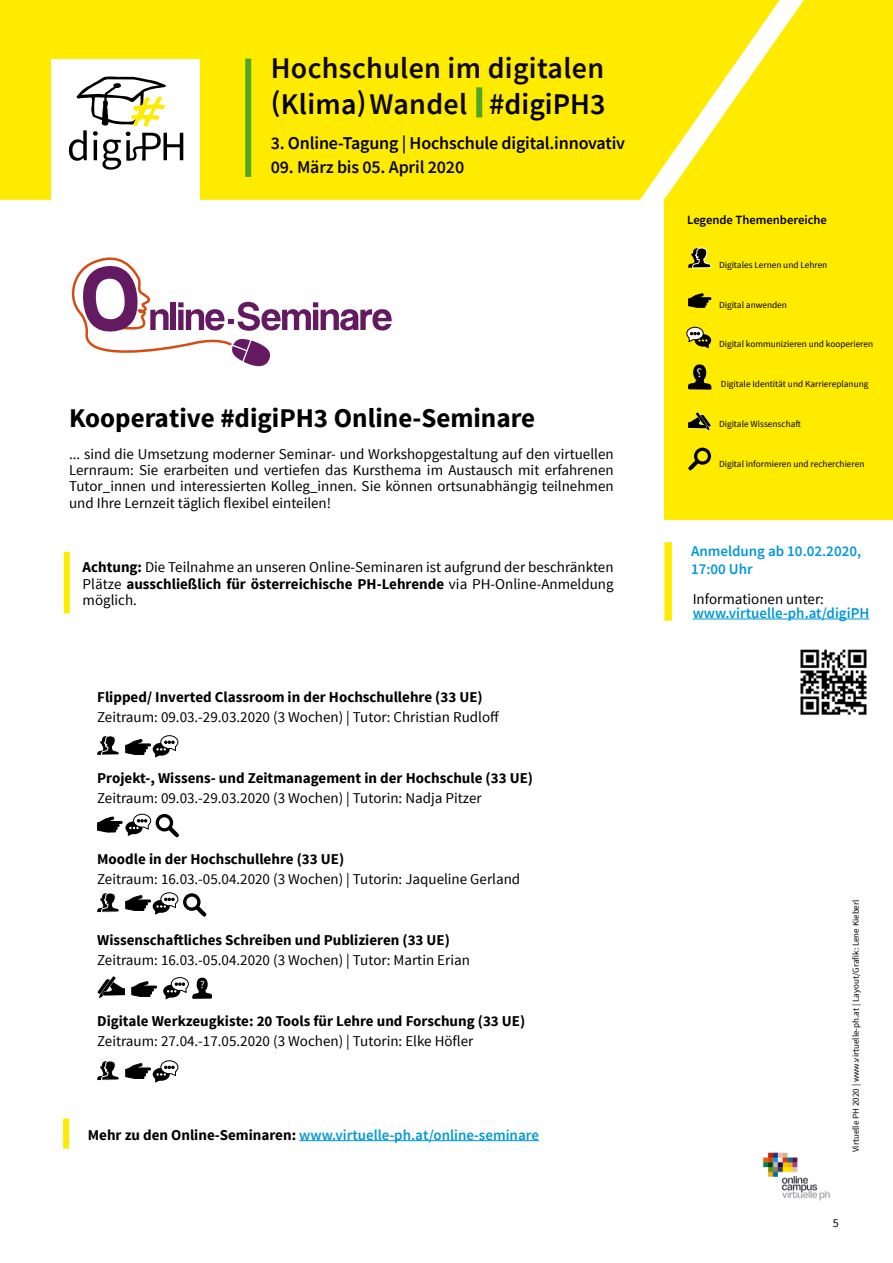
<style>
.page{position:relative;width:893px;height:1263px;background:#fff}
.page>*{position:absolute;margin:0;border:0;box-sizing:border-box;transform-origin:0 0}
.t1{font:600 30px/36px "Source Sans Pro";letter-spacing:.01em;color:#0c0804}
.t2{font:700 27px "Source Sans Pro";color:#000}
.t3{font:600 18px "Source Sans Pro";letter-spacing:-.01em;color:#000}
.t4{font:600 18px "Source Sans Pro";letter-spacing:-.01em;color:#0c0804}
.t5{font:15px/16.2px "Source Sans Pro";color:#000;text-align:justify}
.t6{font:700 15px "Source Sans Pro";color:#000}
.t7{font:600 15px "Source Sans Pro";color:#0098d8}
.t8{font:600 15px/18px "Source Sans Pro";color:#0098d8}
.t9{font:600 12.6px "Source Sans Pro";color:#000}
.t10{font:12px "Source Sans Pro";color:#000}
.t11{font:10.8px "Source Sans Pro";color:#fff}
.t12{font:9.3px "Source Sans Pro";color:#000}
.t13{font:9px "Source Sans Pro";color:#000}
.s1{color:#000}
.s2{color:#0c0804}
.s3{font-weight:700}
.s4{font-weight:700;color:#000}
</style>
<div class="page">
<svg style="left:72px;top:257px;width:320px;height:109px"></svg>
<div style="left:64px;top:552px;width:6px;height:61px;background:#ffeb00"></div>
<hr style="left:299px;top:1140px;width:240px;height:1px;background:#0098d8">
<div style="left:63px;top:1118px;width:6px;height:31px;background:#ffeb00"></div>
<img style="left:800px;top:649px;width:67px;height:66px">
<hr style="left:693px;top:619px;width:176px;height:1px;background:#0098d8">
<div style="left:664px;top:542px;width:8px;height:79px;background:#ffeb00"></div>
<div style="left:0;top:0;width:893px;height:200px;background:#ffeb00"></div>
<div style="left:664px;top:200px;width:229px;height:320px;background:#ffeb00"></div>
<div style="left:51px;top:60px;width:149px;height:149px;background:#fff"></div>
<svg style="left:69px;top:77px;width:114px;height:93px"></svg>
<svg style="left:688px;top:248px;width:23px;height:20px"></svg>
<svg style="left:688px;top:294px;width:23px;height:14px"></svg>
<svg style="left:686px;top:327px;width:25px;height:21px"></svg>
<svg style="left:688px;top:412px;width:23px;height:19px"></svg>
<svg style="left:688px;top:448px;width:23px;height:23px"></svg>
<img style="left:762px;top:1152px;width:68px;height:49px">
<div style="left:245px;top:59px;width:6px;height:118px;background:#52a625"></div>
<div style="left:476px;top:87px;width:6px;height:30px;background:#52a625"></div>
<svg style="left:97px;top:1061px;width:22px;height:19px"></svg>
<svg style="left:125px;top:1060px;width:53px;height:23px"></svg>
<svg style="left:97px;top:736px;width:22px;height:19px"></svg>
<svg style="left:125px;top:735px;width:53px;height:22px"></svg>
<svg style="left:97px;top:893px;width:22px;height:19px"></svg>
<svg style="left:125px;top:892px;width:82px;height:25px"></svg>
<svg style="left:97px;top:976px;width:28px;height:23px"></svg>
<svg style="left:132px;top:981px;width:25px;height:16px"></svg>
<svg style="left:163px;top:977px;width:49px;height:22px"></svg>
<svg style="left:97px;top:814px;width:82px;height:23px"></svg>
<svg style="left:688px;top:365px;width:23px;height:24px"></svg>
<h1 class="t1" style="left:271px;top:50px;width:336px">Hochschulen im digitalen <span class="s1">(Klima)</span>Wandel <span class="s1">#digiPH3</span></h1>
<p class="t3" style="left:271px;top:131px;width:356px"><span class="s2">3.</span> Online-Tagung | Hochschule digital.innovativ</p>
<p class="t4" style="left:271px;top:155px;width:195px">09. März bis 05. April 2020</p>
<h2 class="t2" style="left:69px;top:400px;width:468px">Kooperative #digiPH3 Online-Seminare</h2>
<p class="t5" style="left:69px;top:446px;width:546px">... sind die Umsetzung moderner Seminar- und Workshopgestaltung auf den virtuellen Lernraum: Sie erarbeiten und vertiefen das Kursthema im Austausch mit erfahrenen Tutor_innen und interessierten Kolleg_innen. Sie können ortsunabhängig teilnehmen und Ihre Lernzeit täglich flexibel einteilen!</p>
<p class="t5" style="left:83px;top:560px;width:532px"><span class="s3">Achtung:</span> Die Teilnahme an unseren Online-Seminaren ist aufgrund der beschränkten Plätze <span class="s3">ausschließlich für österreichische PH-Lehrende</span> via PH-Online-Anmeldung möglich.</p>
<p class="t6" style="left:97px;top:687px;width:387px">Flipped/ Inverted Classroom in der Hochschullehre (33 UE)</p>
<p class="t5" style="left:97px;top:709px;width:404px">Zeitraum: 09.03.-29.03.2020 (3 Wochen) | Tutor: Christian Rudloff</p>
<p class="t6" style="left:97px;top:768px;width:437px">Projekt-, Wissens- und Zeitmanagement in der Hochschule (33 UE)</p>
<p class="t5" style="left:97px;top:790px;width:386px">Zeitraum: 09.03.-29.03.2020 (3 Wochen) | Tutorin: Nadja Pitzer</p>
<p class="t6" style="left:97px;top:849px;width:248px">Moodle in der Hochschullehre (33 UE)</p>
<p class="t5" style="left:97px;top:871px;width:425px">Zeitraum: 16.03.-05.04.2020 (3 Wochen) | Tutorin: Jaqueline Gerland</p>
<p class="t6" style="left:97px;top:930px;width:354px">Wissenschaftliches Schreiben und Publizieren (33 UE)</p>
<p class="t5" style="left:97px;top:952px;width:374px">Zeitraum: 16.03.-05.04.2020 (3 Wochen) | Tutor: Martin Erian</p>
<p class="t11" style="left:200px;top:978px;width:6px">?</p>
<p class="t6" style="left:97px;top:1011px;width:430px">Digitale Werkzeugkiste: 20 Tools für Lehre und Forschung (33 UE)</p>
<p class="t5" style="left:97px;top:1033px;width:378px">Zeitraum: 27.04.-17.05.2020 (3 Wochen) | Tutorin: Elke Höfler</p>
<p class="t7" style="left:88px;top:1125px;width:453px"><span class="s4">Mehr zu den Online-Seminaren:</span> www.virtuelle-ph.at/online-seminare</p>
<p class="t9" style="left:687px;top:211px;width:141px">Legende Themenbereiche</p>
<p class="t12" style="left:719px;top:259px;width:110px">Digitales Lernen und Lehren</p>
<p class="t12" style="left:719px;top:299px;width:69px">Digital anwenden</p>
<p class="t12" style="left:719px;top:338px;width:156px">Digital kommunizieren und kooperieren</p>
<p class="t12" style="left:721px;top:378px;width:149px">Digitale Identität und Karriereplanung</p>
<p class="t12" style="left:719px;top:418px;width:84px">Digitale Wissenschaft</p>
<p class="t12" style="left:719px;top:458px;width:147px">Digital informieren und recherchieren</p>
<p class="t8" style="left:691px;top:542px;width:172px">Anmeldung ab 10.02.2020,<br>17:00 Uhr</p>
<p class="t5" style="left:693px;top:591px;width:133px">Informationen unter:</p>
<p class="t8" style="left:693px;top:604px;width:178px">www.virtuelle-ph.at/digiPH</p>
<p class="t13" style="left:850px;top:1152px;width:254px;rotate:-90deg">Virtuelle PH 2020 | www.virtuelle-ph.at | Layout/Grafik: Lene Kieberl</p>
<p class="t10" style="left:833px;top:1216px;width:7px">5</p>
</div>
